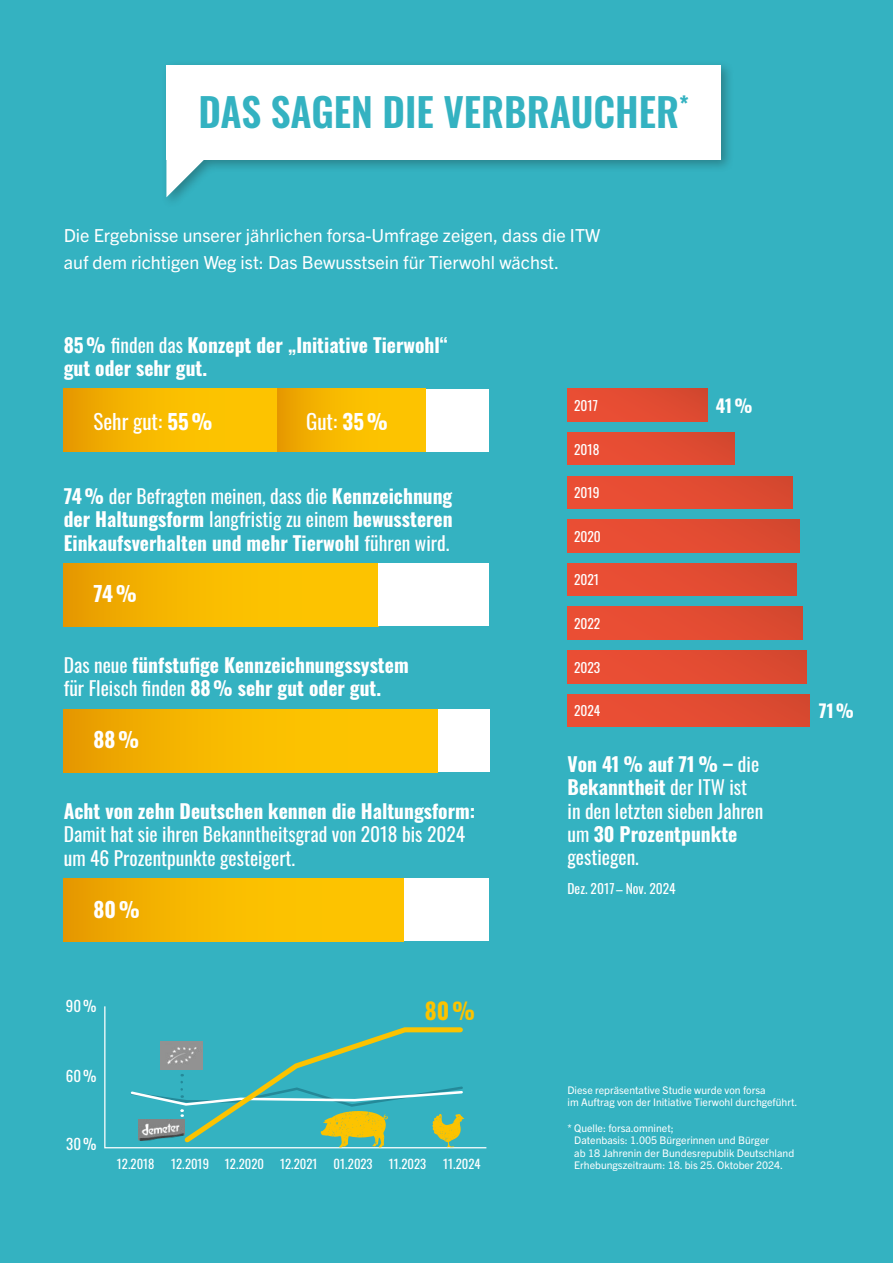
<style>
.page{position:relative;width:893px;height:1263px;background:#34b2c1}
.page>*{position:absolute;margin:0;border:0;box-sizing:border-box;transform-origin:0 0}
.t1{font:600 39.3px "Oswald";color:#34b2c1}
.t2{font:700 22.8px "Oswald";color:#fcc300}
.t3{font:21px "Oswald";color:#fff}
.t4{font:700 21px "Oswald";color:#fff}
.t5{font:700 19.5px/23.4px "Oswald";color:#fff}
.t6{font:19.5px/23.4px "Oswald";color:#fff}
.t7{font:18px/27px "Trade Gothic Next LT Pro";color:#fff}
.t8{font:700 18px "Oswald";color:#fff}
.t9{font:15px "Oswald";color:#fff}
.t10{font:13.5px "Oswald";color:#fff}
.t11{font:12.75px "Oswald";color:#fff}
.t12{font:10.5px/12.6px "Trade Gothic Next LT Pro";color:#fff}
.s1{font-weight:400}
.s2{font-weight:700}
</style>
<div class="page">
<div style="left:64px;top:709px;width:374px;height:63px;background:linear-gradient(to right,#eca400,#ffcd00)"></div>
<div style="left:438px;top:709px;width:51px;height:63px;background:#fff"></div>
<div style="left:64px;top:563px;width:314px;height:63px;background:linear-gradient(to right,#eca400,#fc0)"></div>
<div style="left:378px;top:563px;width:111px;height:63px;background:#fff"></div>
<div style="left:404px;top:878px;width:85px;height:63px;background:#fff"></div>
<div style="left:64px;top:878px;width:340px;height:63px;background:linear-gradient(to right,#eca400,#fc0)"></div>
<div style="left:425px;top:389px;width:64px;height:63px;background:#fff"></div>
<div style="left:276px;top:389px;width:149px;height:63px;background:linear-gradient(to right,#eca300,#ffcd00)"></div>
<div style="left:64px;top:389px;width:212px;height:63px;background:linear-gradient(to right,#eca400,#fc0)"></div>
<div style="left:567px;top:389px;width:140px;height:32px;background:linear-gradient(to right,#ed4f35,#d94930)"></div>
<div style="left:567px;top:432px;width:168px;height:33px;background:linear-gradient(to right,#ed4f35,#d84930)"></div>
<div style="left:567px;top:476px;width:226px;height:33px;background:linear-gradient(to right,#ed4f35,#d84930)"></div>
<div style="left:567px;top:520px;width:232px;height:32px;background:linear-gradient(to right,#ed4f35,#d84930)"></div>
<div style="left:567px;top:563px;width:229px;height:33px;background:linear-gradient(to right,#ed4f35,#d84930)"></div>
<div style="left:567px;top:607px;width:236px;height:32px;background:linear-gradient(to right,#ed4f35,#d84930)"></div>
<div style="left:567px;top:650px;width:239px;height:33px;background:linear-gradient(to right,#ed4f35,#d84930)"></div>
<div style="left:567px;top:694px;width:243px;height:33px;background:linear-gradient(to right,#ed4f35,#d84930)"></div>
<div style="left:161px;top:60px;width:573px;height:149px;background:#12120d;opacity:.3"></div>
<div style="left:166px;top:65px;width:555px;height:94px;background:#fff"></div>
<svg style="left:166px;top:159px;width:38px;height:38px"></svg>
<svg style="left:104px;top:1006px;width:383px;height:143px"></svg>
<svg style="left:129px;top:1025px;width:336px;height:122px"></svg>
<h1 class="t1" style="left:198px;top:91px;width:492px">DAS SAGEN DIE VERBRAUCHER<sup>*</sup></h1>
<p class="t7" style="left:64px;top:220px;width:538px">Die Ergebnisse unserer jährlichen forsa-Umfrage zeigen, dass die ITW auf dem richtigen Weg ist: Das Bewusstsein für Tierwohl wächst.</p>
<p class="t5" style="left:64px;top:334px;width:386px">85% <span class="s1">finden das</span> Konzept der „Initiative Tierwohl“ gut oder sehr gut.</p>
<p class="t3" style="left:94px;top:403px;width:121px">Sehr gut: <span class="s2">55%</span></p>
<p class="t3" style="left:306px;top:403px;width:83px">Gut: <span class="s2">35%</span></p>
<p class="t5" style="left:64px;top:485px;width:390px;text-align:justify">74% <span class="s1">der Befragten meinen, dass die</span> Kennzeichnung der Haltungsform <span class="s1">langfristig zu einem</span> bewussteren Einkaufsverhalten und mehr Tierwohl <span class="s1">führen wird.</span></p>
<p class="t4" style="left:94px;top:583px;width:45px">74%</p>
<p class="t5" style="left:64px;top:654px;width:346px"><span class="s1">Das neue</span> fünfstufige Kennzeichnungssystem <span class="s1">für Fleisch finden</span> 88% sehr gut oder gut.</p>
<p class="t4" style="left:94px;top:729px;width:47px">88%</p>
<p class="t5" style="left:64px;top:800px;width:413px">Acht von zehn Deutschen kennen die Haltungsform:</p>
<p class="t6" style="left:64px;top:820px;width:403px">Damit hat sie ihren Bekanntheitsgrad von 2018 bis 2024 um 46 Prozentpunkte gesteigert.</p>
<p class="t4" style="left:94px;top:898px;width:48px">80%</p>
<p class="t10" style="left:574px;top:393px;width:25px">2017</p>
<p class="t8" style="left:716px;top:396px;width:38px">41%</p>
<p class="t10" style="left:574px;top:437px;width:27px">2018</p>
<p class="t10" style="left:574px;top:481px;width:27px">2019</p>
<p class="t10" style="left:574px;top:524px;width:28px">2020</p>
<p class="t10" style="left:574px;top:568px;width:27px">2021</p>
<p class="t10" style="left:574px;top:611px;width:28px">2022</p>
<p class="t10" style="left:574px;top:655px;width:28px">2023</p>
<p class="t10" style="left:574px;top:699px;width:28px">2024</p>
<p class="t6" style="left:567px;top:750px;width:197px"><span class="s2">Von 41 % auf 71 % –</span> die<br><span class="s2">Bekanntheit</span> der ITW ist in den letzten sieben Jahren um <span class="s2">30 Prozentpunkte </span>gestiegen.</p>
<p class="t10" style="left:567px;top:877px;width:110px">Dez. 2017– Nov. 2024</p>
<p class="t8" style="left:819px;top:701px;width:37px">71%</p>
<p class="t9" style="left:66px;top:993px;width:32px">90%</p>
<p class="t2" style="left:425px;top:998px;width:52px">80%</p>
<p class="t9" style="left:66px;top:1063px;width:32px">60%</p>
<p class="t9" style="left:66px;top:1131px;width:32px">30%</p>
<p class="t11" style="left:117px;top:1152px;width:39px">12.2018</p>
<p class="t11" style="left:171px;top:1152px;width:39px">12.2019</p>
<p class="t11" style="left:225px;top:1152px;width:41px">12.2020</p>
<p class="t11" style="left:280px;top:1152px;width:39px">12.2021</p>
<p class="t11" style="left:334px;top:1152px;width:41px">01.2023</p>
<p class="t11" style="left:389px;top:1152px;width:39px">11.2023</p>
<p class="t11" style="left:443px;top:1152px;width:39px">11.2024</p>
<p class="t12" style="left:567px;top:1083px;width:231px">Diese repräsentative Studie wurde von forsa<br>im Auftrag von der Initiative Tierwohl durchgeführt.</p>
<p class="t12" style="left:574px;top:1121px;width:221px;text-indent:-7px">* Quelle: forsa.omninet;<br>Datenbasis: 1.005 Bürgerinnen und Bürger<br>ab 18 Jahrenin der Bundesrepublik Deutschland Erhebungszeitraum: 18. bis 25. Oktober 2024.</p>
</div>
